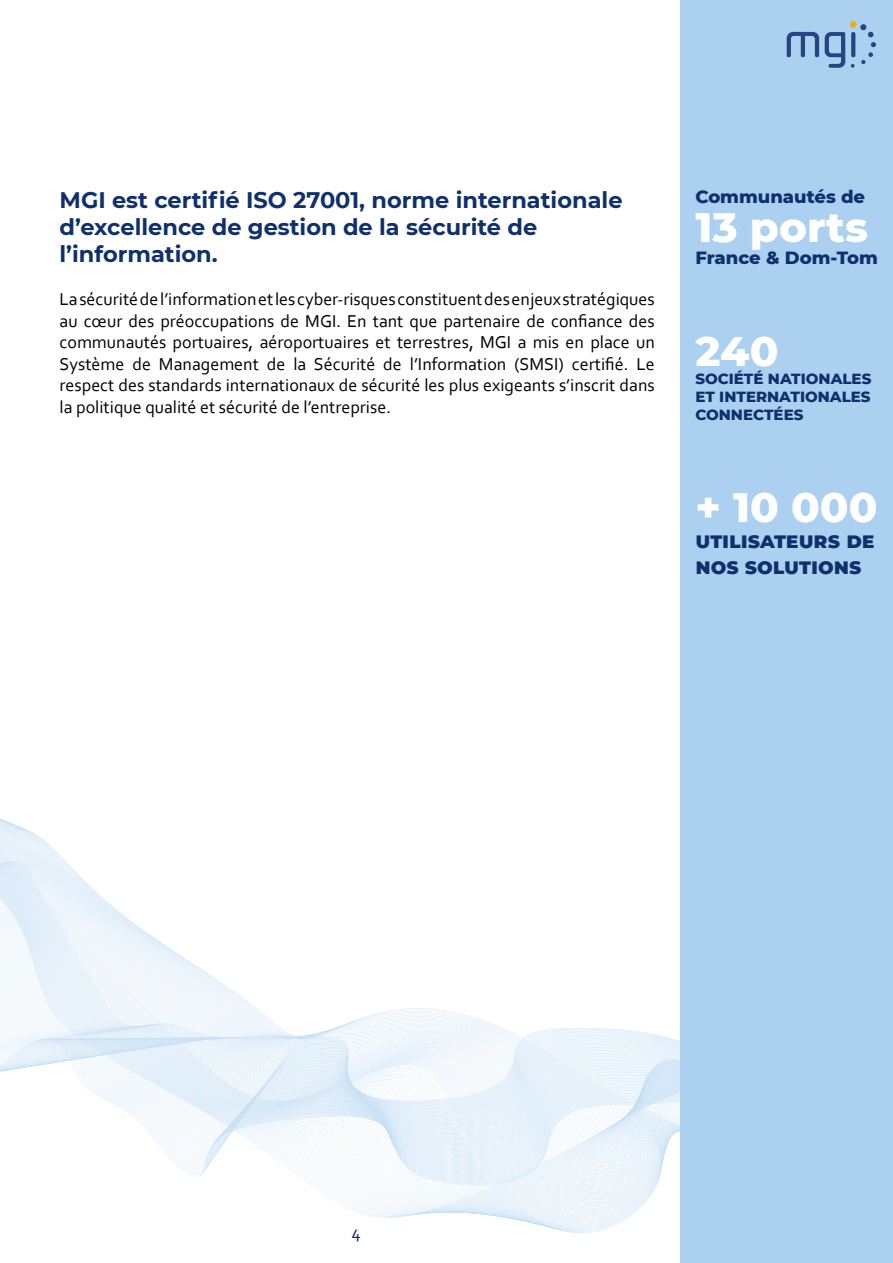
<style>
.page{position:relative;width:893px;height:1263px;background:#fff}
.page>*{position:absolute;margin:0;border:0;box-sizing:border-box;transform-origin:0 0}
.t1{font:800 42px "Montserrat";color:#fff}
.t2{font:700 22.5px/27px "Montserrat";color:#0f306d}
.t3{font:800 21.75px/26.1px "Montserrat";color:#0f306d}
.t4{font:18px/21.6px "Corbel";color:#000;text-align:justify}
.t5{font:800 18px "Montserrat";color:#0f306d}
.t6{font:18px "Corbel";color:#0f306d}
.t7{font:800 15px/18px "Montserrat";color:#0f306d;text-align:justify}
</style>
<div class="page">
<div style="left:680px;top:0;width:213px;height:1263px;background:#abd0f0"></div>
<svg style="left:787px;top:32px;width:32px;height:25px"></svg>
<svg style="left:825px;top:32px;width:20px;height:36px"></svg>
<svg style="left:851px;top:32px;width:4px;height:25px"></svg>
<div style="left:850px;top:21px;width:6px;height:7px;background:#f7a70a;border-radius:50%"></div>
<svg style="left:851px;top:64px;width:3px;height:4px"></svg>
<svg style="left:860px;top:24px;width:16px;height:40px"></svg>
<svg style="left:15px;top:829px;width:665px;height:325px"></svg>
<p class="t2" style="left:60px;top:185px;width:564px">MGI est certifié ISO 27001, norme internationale d’excellence de gestion de la sécurité de l’information.</p>
<p class="t4" style="left:60px;top:288px;width:597px">La sécurité de l’information et les cyber-risques constituent des enjeux stratégiques au cœur des préoccupations de MGI. En tant que partenaire de confiance des communautés portuaires, aéroportuaires et terrestres, MGI a mis en place un Système de Management de la Sécurité de l’Information (SMSI) certifié. Le respect des standards internationaux de sécurité les plus exigeants s’inscrit dans la politique qualité et sécurité de l’entreprise.</p>
<p class="t5" style="left:695px;top:184px;width:171px">Communautés de</p>
<h1 class="t1" style="left:695px;top:197px;width:174px">13 ports</h1>
<p class="t5" style="left:695px;top:244px;width:184px">France &amp; Dom-Tom</p>
<h1 class="t1" style="left:695px;top:320px;width:85px">240</h1>
<p class="t7" style="left:695px;top:369px;width:178px">SOCIÉTÉ NATIONALES ET INTERNATIONALES CONNECTÉES</p>
<h1 class="t1" style="left:695px;top:476px;width:184px">+ 10 000</h1>
<p class="t3" style="left:695px;top:526px;width:181px">utilisateurs de nos solutions</p>
<p class="t6" style="left:351px;top:1221px;width:11px">4</p>
</div>
